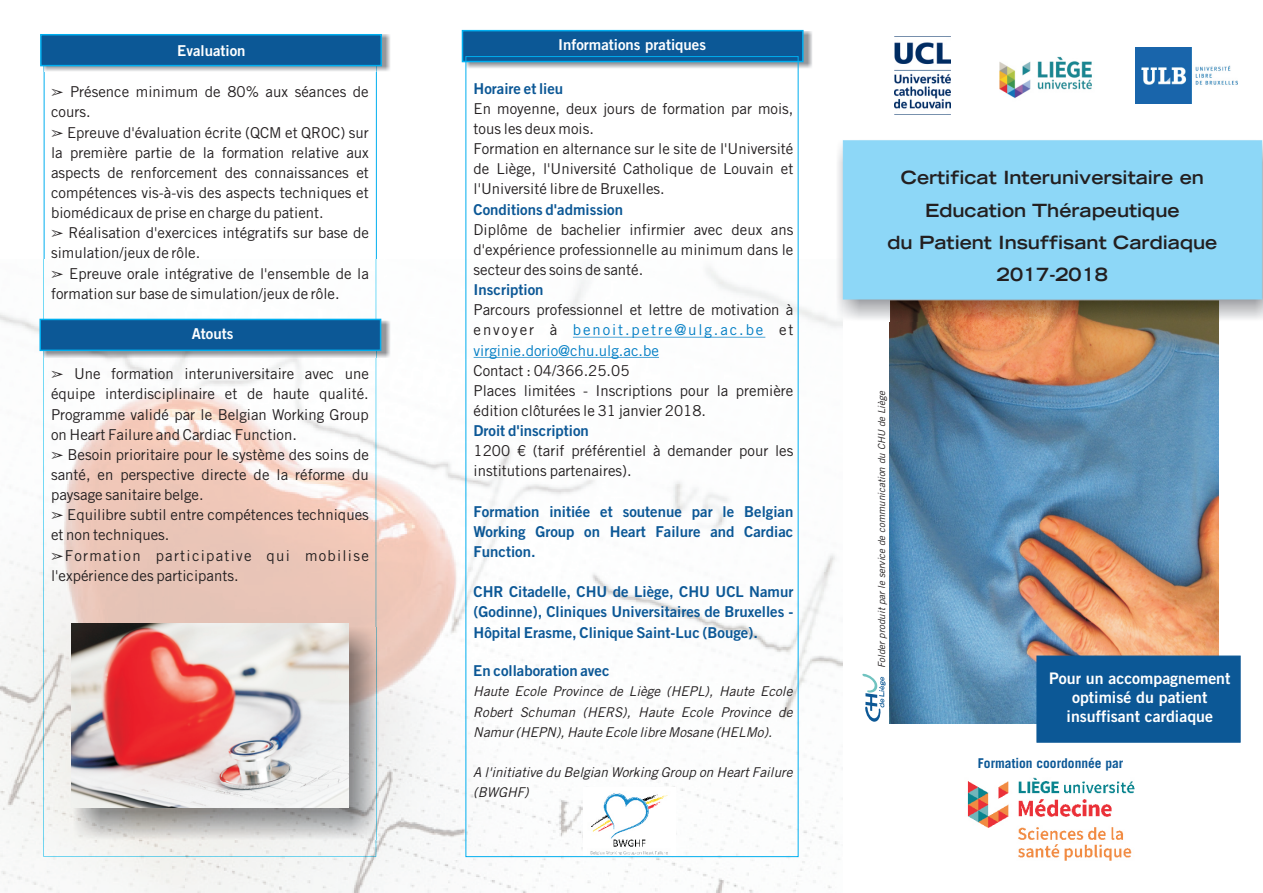
<style>
.page{position:relative;width:1263px;height:893px;background:#fff}
.page>*{position:absolute;margin:0;border:0;box-sizing:border-box;transform-origin:0 0}
.t1{font:700 expanded 18.15px/32.1px "Trade Gothic LT Std";color:#231f20;text-align:center}
.t2{font:15.9px/19.2px "Trade Gothic LT Std Bd 2";color:#fff;text-align:center}
.t3{font:15px/20.1px "Trade Gothic LT Std";color:#231f20}
.t4{font:15px/20.1px "Trade Gothic LT Std Bd 2";color:#0c5896;text-align:justify}
.t5{font:15px/20.1px "Trade Gothic LT Std";letter-spacing:.085em;color:#231f20}
.t6{font:15px/20.1px "Trade Gothic LT Std";color:#007dc4}
.t7{font:15px "Trade Gothic LT Std Bd 2";color:#fff}
.t8{font:italic 13.5px/20.1px "Trade Gothic LT Std";color:#231f20;text-align:justify}
.t9{font:700 13.5px "Trade Gothic LT Std";color:#0c5896}
.t10{font:italic 9.75px "Trade Gothic LT Std";color:#231f20}
</style>
<div class="page">
<img style="left:967px;top:777px;width:168px;height:84px">
<img style="left:0;top:259px;width:843px;height:634px">
<img style="left:890px;top:322px;width:329px;height:402px">
<img style="left:836px;top:140px;width:427px;height:182px">
<div style="left:843px;top:140px;width:419px;height:159px;background:#8dd7f7"></div>
<img style="left:1135px;top:47px;width:102px;height:56px">
<img style="left:999px;top:56px;width:93px;height:42px">
<img style="left:894px;top:42px;width:56px;height:67px">
<svg style="left:862px;top:674px;width:23px;height:48px"></svg>
<img style="left:43px;top:35px;width:347px;height:37px">
<svg style="left:40px;top:34px;width:343px;height:33px"></svg>
<img style="left:43px;top:320px;width:347px;height:37px">
<svg style="left:39px;top:318px;width:343px;height:34px"></svg>
<img style="left:467px;top:31px;width:345px;height:37px">
<svg style="left:461px;top:29px;width:343px;height:34px"></svg>
<hr style="left:573px;top:337px;width:192px;height:1px;background:#007dc4">
<hr style="left:474px;top:357px;width:185px;height:1px;background:#007dc4">
<div style="left:1036px;top:656px;width:204px;height:86px;background:#0c5896"></div>
<img style="left:74px;top:627px;width:304px;height:212px">
<img style="left:72px;top:623px;width:277px;height:185px">
<img style="left:583px;top:787px;width:92px;height:68px">
<svg style="left:52px;top:270px;width:11px;height:7px"></svg>
<svg style="left:52px;top:371px;width:11px;height:7px"></svg>
<svg style="left:52px;top:452px;width:11px;height:7px"></svg>
<svg style="left:52px;top:512px;width:11px;height:7px"></svg>
<svg style="left:52px;top:552px;width:11px;height:7px"></svg>
<p class="t7" style="left:177px;top:45px;width:70px">Evaluation</p>
<p class="t7" style="left:558px;top:39px;width:149px">Informations pratiques</p>
<p class="t3" style="left:70px;top:84px;width:300px">Présence minimum de 80% aux séances de</p>
<p class="t4" style="left:474px;top:80px;width:91px">Horaire et lieu</p>
<p class="t3" style="left:51px;top:104px;width:41px">cours.</p>
<p class="t3" style="left:67px;top:124px;width:303px">Epreuve d'évaluation écrite (QCM et QROC) sur</p>
<p class="t3" style="left:51px;top:144px;width:319px">la première partie de la formation relative aux</p>
<p class="t3" style="left:51px;top:164px;width:319px">aspects de renforcement des connaissances et</p>
<p class="t3" style="left:51px;top:185px;width:319px">compétences vis-à-vis des aspects techniques et</p>
<p class="t3" style="left:51px;top:205px;width:274px">biomédicaux de prise en charge du patient.</p>
<p class="t3" style="left:68px;top:225px;width:302px">Réalisation d'exercices intégratifs sur base de</p>
<p class="t3" style="left:51px;top:245px;width:151px">simulation/jeux de rôle.</p>
<p class="t3" style="left:69px;top:265px;width:301px">Epreuve orale intégrative de l'ensemble de la</p>
<p class="t3" style="left:51px;top:285px;width:290px">formation sur base de simulation/jeux de rôle.</p>
<p class="t7" style="left:192px;top:328px;width:43px">Atouts</p>
<p class="t3" style="left:51px;top:366px;width:319px;text-align:justify;text-indent:23px">Une formation interuniversitaire avec une équipe interdisciplinaire et de haute qualité.<br>Programme validé par le Belgian Working Group on Heart Failure and Cardiac Function.</p>
<p class="t3" style="left:51px;top:446px;width:319px;text-align:justify;text-indent:17px">Besoin prioritaire pour le système des soins de santé, en perspective directe de la réforme du paysage sanitaire belge.</p>
<p class="t3" style="left:51px;top:507px;width:319px;text-indent:16px">Equilibre subtil entre compétences techniques et non techniques.</p>
<p class="t5" style="left:51px;top:547px;width:319px;text-indent:14px">Formation participative qui mobilise l'expérience des participants.</p>
<p class="t3" style="left:474px;top:100px;width:321px">En moyenne, deux jours de formation par mois, tous les deux mois.<br>Formation en alternance sur le site de l'Université de Liège, l'Université Catholique de Louvain et l'Université libre de Bruxelles.</p>
<p class="t3" style="left:474px;top:221px;width:321px;text-align:justify">Diplôme de bachelier infirmier avec deux ans d'expérience professionnelle au minimum dans le secteur des soins de santé.</p>
<p class="t3" style="left:474px;top:302px;width:321px">Parcours professionnel et lettre de motivation à envoyer à</p>
<p class="t4" style="left:474px;top:201px;width:151px">Conditions d'admission</p>
<p class="t4" style="left:474px;top:282px;width:72px">Inscription</p>
<p class="t6" style="left:474px;top:322px;width:291px;text-indent:99px">benoit.petre@ulg.ac.be virginie.dorio@chu.ulg.ac.be</p>
<p class="t3" style="left:779px;top:322px;width:16px">et</p>
<p class="t3" style="left:474px;top:362px;width:321px">Contact : 04/366.25.05<br>Places limitées - Inscriptions pour la première édition clôturées le 31 janvier 2018.</p>
<p class="t3" style="left:474px;top:443px;width:321px">1200 € (tarif préférentiel à demander pour les institutions partenaires).</p>
<p class="t4" style="left:474px;top:423px;width:117px">Droit d'inscription</p>
<p class="t4" style="left:474px;top:503px;width:321px">Formation initiée et soutenue par le Belgian Working Group on Heart Failure and Cardiac Function.</p>
<p class="t4" style="left:474px;top:584px;width:321px">CHR Citadelle, CHU de Liège, CHU UCL Namur (Godinne), Cliniques Universitaires de Bruxelles - Hôpital Erasme, Clinique Saint-Luc (Bouge).</p>
<p class="t4" style="left:473px;top:663px;width:138px">En collaboration avec</p>
<p class="t8" style="left:473px;top:683px;width:321px">Haute Ecole Province de Liège (HEPL), Haute Ecole Robert Schuman (HERS), Haute Ecole Province de Namur (HEPN), Haute Ecole libre Mosane (HELMo).</p>
<p class="t8" style="left:473px;top:764px;width:321px">A l'initiative du Belgian Working Group on Heart Failure (BWGHF)</p>
<p class="t1" style="left:887px;top:164px;width:331px">Certificat Interuniversitaire en<br>Education Thérapeutique<br>du Patient Insuffisant Cardiaque<br>2017-2018</p>
<p class="t10" style="left:878px;top:668px;width:279px;rotate:-90deg">Folder produit par le service de communication du CHU de Liège</p>
<p class="t2" style="left:1049px;top:670px;width:183px">Pour un accompagnement optimisé du patient insuffisant cardiaque</p>
<p class="t9" style="left:978px;top:758px;width:147px">Formation coordonnée par</p>
</div>
